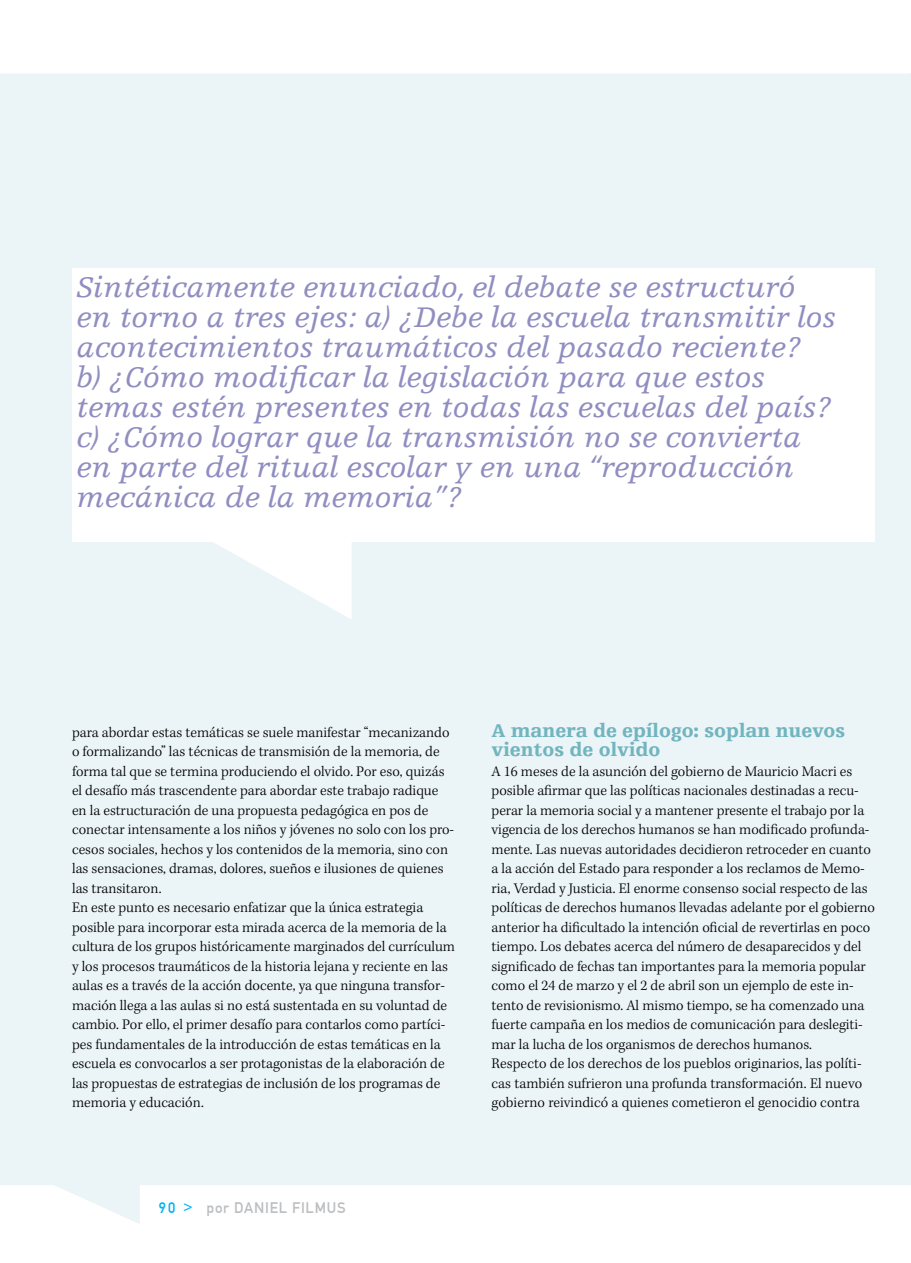
<style>
.page{position:relative;width:911px;height:1263px;background:#fff}
.page>*{position:absolute;margin:0;border:0;box-sizing:border-box;transform-origin:0 0}
.t1{font:italic 30px/30px "Egyptienne F";color:#908ec1}
.t2{font:900 19.5px/19.5px "Egyptienne F";color:#71b5be}
.t3{font:300 15px/19.5px "Kepler Std";color:#000}
.t4{font:15px "DIN1451 Mittelschrift";letter-spacing:.05em;color:#bcbec0}
.s1{color:#00b3f0}
</style>
<div class="page">
<div style="left:0;top:73px;width:911px;height:1151px;background:#ebf4f7"></div>
<div style="left:72px;top:268px;width:803px;height:274px;background:#fff"></div>
<svg style="left:212px;top:542px;width:140px;height:78px"></svg>
<p class="t1" style="left:76px;top:273px;width:761px">Sintéticamente enunciado, el debate se estructuró en torno a tres ejes: a) ¿Debe la escuela transmitir los acontecimientos traumáticos del pasado reciente?<br>b) ¿Cómo modificar la legislación para que estos temas estén presentes en todas las escuelas del país? c) ¿Cómo lograr que la transmisión no se convierta en parte del ritual escolar y en una “reproducción mecánica de la memoria”?</p>
<p class="t3" style="left:72px;top:723px;width:385px">para abordar estas temáticas se suele manifestar “mecanizando o formalizando” las técnicas de transmisión de la memoria, de forma tal que se termina produciendo el olvido. Por eso, quizás el desafío más trascendente para abordar este trabajo radique en la estructuración de una propuesta pedagógica en pos de conectar intensamente a los niños y jóvenes no solo con los pro&shy;cesos sociales, hechos y los contenidos de la memoria, sino con las sensaciones, dramas, dolores, sueños e ilusiones de quienes las transitaron.<br>En este punto es necesario enfatizar que la única estrategia posible para incorporar esta mirada acerca de la memoria de la cultura de los grupos históricamente marginados del currículum y los procesos traumáticos de la historia lejana y reciente en las aulas es a través de la acción docente, ya que ninguna transfor&shy;mación llega a las aulas si no está sustentada en su voluntad de cambio. Por ello, el primer desafío para contarlos como partíci&shy;pes fundamentales de la introducción de estas temáticas en la escuela es convocarlos a ser protagonistas de la elaboración de las propuestas de estrategias de inclusión de los programas de memoria y educación.</p>
<p class="t4" style="left:159px;top:1199px;width:188px"><span class="s1">90 &gt;</span> POR DANIEL FILMUS</p>
<h2 class="t2" style="left:491px;top:721px;width:355px">A manera de epílogo: soplan nuevos vientos de olvido</h2>
<p class="t3" style="left:491px;top:762px;width:385px">A 16 meses de la asunción del gobierno de Mauricio Macri es posible afirmar que las políticas nacionales destinadas a recu&shy;perar la memoria social y a mantener presente el trabajo por la vigencia de los derechos humanos se han modificado profunda&shy;mente. Las nuevas autoridades decidieron retroceder en cuanto a la acción del Estado para responder a los reclamos de Memo&shy;ria, Verdad y Justicia. El enorme consenso social respecto de las políticas de derechos humanos llevadas adelante por el gobierno anterior ha dificultado la intención oficial de revertirlas en poco tiempo. Los debates acerca del número de desaparecidos y del significado de fechas tan importantes para la memoria popular como el 24 de marzo y el 2 de abril son un ejemplo de este in&shy;tento de revisionismo. Al mismo tiempo, se ha comenzado una fuerte campaña en los medios de comunicación para deslegiti&shy;mar la lucha de los organismos de derechos humanos.<br>Respecto de los derechos de los pueblos originarios, las políti&shy;cas también sufrieron una profunda transformación. El nuevo gobierno reivindicó a quienes cometieron el genocidio contra</p>
</div>
